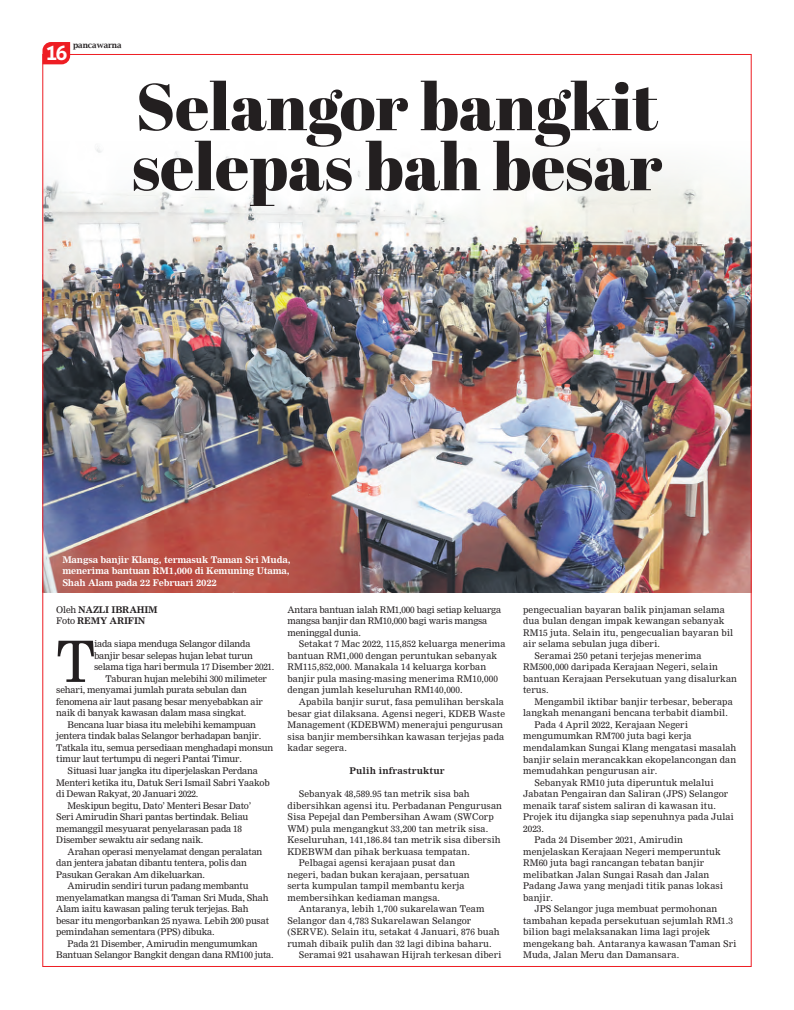
<style>
.page{position:relative;width:794px;height:1010px;background:#fff}
.page>*{position:absolute;margin:0;border:0;box-sizing:border-box;transform-origin:0 0}
.Headline_new{font:66px "Abril Fatface";color:#231f20}
.Body{font:55.7px "Nimrod";color:#231f20}
.t1{font:700 20px "Aller";color:#fff}
.Body-2{font:9px/11.5px "Nimrod";letter-spacing:.01em;color:#231f20}
.Body-3{font:9px/11.5px "Nimrod";letter-spacing:-.02em;color:#231f20}
.Body-4{font:700 9px/11.5px "Nimrod";letter-spacing:-.02em;color:#fff}
.Body-5{font:700 9px "Nimrod";letter-spacing:-.02em;color:#231f20}
.Body-6{font:700 9px "Nimrod";letter-spacing:.01em;color:#231f20}
.t2{font:600 8px "Lucida Bright";color:#231f20}
.s1{font-weight:400}
</style>
<div class="page">
<img style="left:45px;top:148px;width:704px;height:444px">
<svg style="left:42px;top:42px;width:28px;height:22px"></svg>
<p class="t2" style="left:73px;top:41px;width:50px">pancawarna</p>
<p class="t1" style="left:45px;top:40px;width:24px">16</p>
<p class="Headline_new" style="left:136px;top:60px;width:524px">Selangor bangkit</p>
<p class="Headline_new" style="left:132px;top:120px;width:532px">selepas bah besar</p>
<p class="Body-4" style="left:62px;top:553px;width:230px">Mangsa banjir Klang, termasuk Taman Sri Muda, menerima bantuan RM1,000 di Kemuning Utama,</p>
<p class="Body-4" style="left:62px;top:576px;width:156px">Shah Alam pada 22 Februari 2022</p>
<p class="Body-5" style="left:56px;top:604px;width:103px"><span class="s1">Oleh</span> NAZLI IBRAHIM</p>
<p class="Body-5" style="left:56px;top:615px;width:91px"><span class="s1">Foto</span> REMY ARIFIN</p>
<p class="Body" style="left:56px;top:628px;width:40px">T</p>
<p class="Body-3" style="left:94px;top:638px;width:182px">iada siapa menduga Selangor dilanda banjir besar selepas hujan lebat turun selama tiga hari bermula 17 Disember 2021.</p>
<p class="Body-3" style="left:56px;top:672px;width:212px;text-indent:49px">Taburan hujan melebihi 300 milimeter sehari, menyamai jumlah purata sebulan dan fenomena air laut pasang besar menyebabkan air naik di banyak kawasan dalam masa singkat.</p>
<p class="Body-3" style="left:56px;top:718px;width:218px;text-indent:11px">Bencana luar biasa itu melebihi kemampuan jentera tindak balas Selangor berhadapan banjir.<br>Tatkala itu, semua persediaan menghadapi monsun timur laut tertumpu di negeri Pantai Timur.</p>
<p class="Body-3" style="left:56px;top:764px;width:215px;text-indent:11px">Situasi luar jangka itu diperjelaskan Perdana<br>Menteri ketika itu, Datuk Seri Ismail Sabri Yaakob di Dewan Rakyat, 20 Januari 2022.</p>
<p class="Body-3" style="left:56px;top:799px;width:196px;text-indent:11px">Meskipun begitu, Dato’ Menteri Besar Dato’ Seri Amirudin Shari pantas bertindak. Beliau memanggil mesyuarat penyelarasan pada 18<br>Disember sewaktu air sedang naik.</p>
<p class="Body-3" style="left:56px;top:845px;width:207px;text-indent:11px">Arahan operasi menyelamat dengan peralatan dan jentera jabatan dibantu tentera, polis dan<br>Pasukan Gerakan Am dikeluarkan.</p>
<p class="Body-3" style="left:56px;top:879px;width:214px;text-indent:11px">Amirudin sendiri turun padang membantu menyelamatkan mangsa di Taman Sri Muda, Shah Alam iaitu kawasan paling teruk terjejas. Bah besar itu mengorbankan 25 nyawa. Lebih 200 pusat pemindahan sementara (PPS) dibuka.</p>
<p class="Body-3" style="left:56px;top:937px;width:219px;text-align:center">Pada 21 Disember, Amirudin mengumumkan<br>Bantuan Selangor Bangkit dengan dana RM100 juta.</p>
<p class="Body-3" style="left:287px;top:603px;width:215px">Antara bantuan ialah RM1,000 bagi setiap keluarga mangsa banjir dan RM10,000 bagi waris mangsa meninggal dunia.</p>
<p class="Body-2" style="left:287px;top:638px;width:220px;text-indent:11px">Setakat 7 Mac 2022, 115,852 keluarga menerima bantuan RM1,000 dengan peruntukan sebanyak RM115,852,000. Manakala 14 keluarga korban banjir pula masing-masing menerima RM10,000 dengan jumlah keseluruhan RM140,000.</p>
<p class="Body-2" style="left:287px;top:695px;width:219px;text-indent:11px">Apabila banjir surut, fasa pemulihan berskala besar giat dilaksana. Agensi negeri, KDEB Waste Management (KDEBWM) menerajui pengurusan sisa banjir membersihkan kawasan terjejas pada kadar segera.</p>
<p class="Body-6" style="left:349px;top:765px;width:97px">Pulih infrastruktur</p>
<p class="Body-2" style="left:287px;top:787px;width:216px;text-indent:11px">Sebanyak 48,589.95 tan metrik sisa bah dibersihkan agensi itu. Perbadanan Pengurusan Sisa Pepejal dan Pembersihan Awam (SWCorp WM) pula mengangkut 33,200 tan metrik sisa.<br>Keseluruhan, 141,186.84 tan metrik sisa dibersih KDEBWM dan pihak berkuasa tempatan.</p>
<p class="Body-2" style="left:287px;top:856px;width:184px;text-indent:11px">Pelbagai agensi kerajaan pusat dan negeri, badan bukan kerajaan, persatuan serta kumpulan tampil membantu kerja membersihkan kediaman mangsa.</p>
<p class="Body-2" style="left:287px;top:902px;width:214px;text-indent:11px">Antaranya, lebih 1,700 sukarelawan Team Selangor dan 4,783 Sukarelawan Selangor (SERVE). Selain itu, setakat 4 Januari, 876 buah rumah dibaik pulih dan 32 lagi dibina baharu.</p>
<p class="Body-2" style="left:299px;top:948px;width:204px">Seramai 921 usahawan Hijrah terkesan diberi</p>
<p class="Body-2" style="left:523px;top:603px;width:211px">pengecualian bayaran balik pinjaman selama dua bulan dengan impak kewangan sebanyak RM15 juta. Selain itu, pengecualian bayaran bil air selama sebulan juga diberi.</p>
<p class="Body-2" style="left:523px;top:649px;width:215px;text-indent:11px">Seramai 250 petani terjejas menerima RM500,000 daripada Kerajaan Negeri, selain bantuan Kerajaan Persekutuan yang disalurkan terus.</p>
<p class="Body-2" style="left:523px;top:695px;width:211px;text-indent:11px">Mengambil iktibar banjir terbesar, beberapa langkah menangani bencana terbabit diambil.</p>
<p class="Body-2" style="left:523px;top:718px;width:215px;text-indent:11px">Pada 4 April 2022, Kerajaan Negeri mengumumkan RM700 juta bagi kerja mendalamkan Sungai Klang mengatasi masalah banjir selain merancakkan ekopelancongan dan memudahkan pengurusan air.</p>
<p class="Body-2" style="left:523px;top:776px;width:212px;text-indent:11px">Sebanyak RM10 juta diperuntuk melalui Jabatan Pengairan dan Saliran (JPS) Selangor menaik taraf sistem saliran di kawasan itu.<br>Projek itu dijangka siap sepenuhnya pada Julai 2023.</p>
<p class="Body-2" style="left:523px;top:833px;width:201px;text-indent:11px">Pada 24 Disember 2021, Amirudin menjelaskan Kerajaan Negeri memperuntuk RM60 juta bagi rancangan tebatan banjir melibatkan Jalan Sungai Rasah dan Jalan Padang Jawa yang menjadi titik panas lokasi banjir.</p>
<p class="Body-2" style="left:523px;top:902px;width:215px;text-indent:11px">JPS Selangor juga membuat permohonan tambahan kepada persekutuan sejumlah RM1.3 bilion bagi melaksanakan lima lagi projek mengekang bah. Antaranya kawasan Taman Sri Muda, Jalan Meru dan Damansara.</p>
</div>
